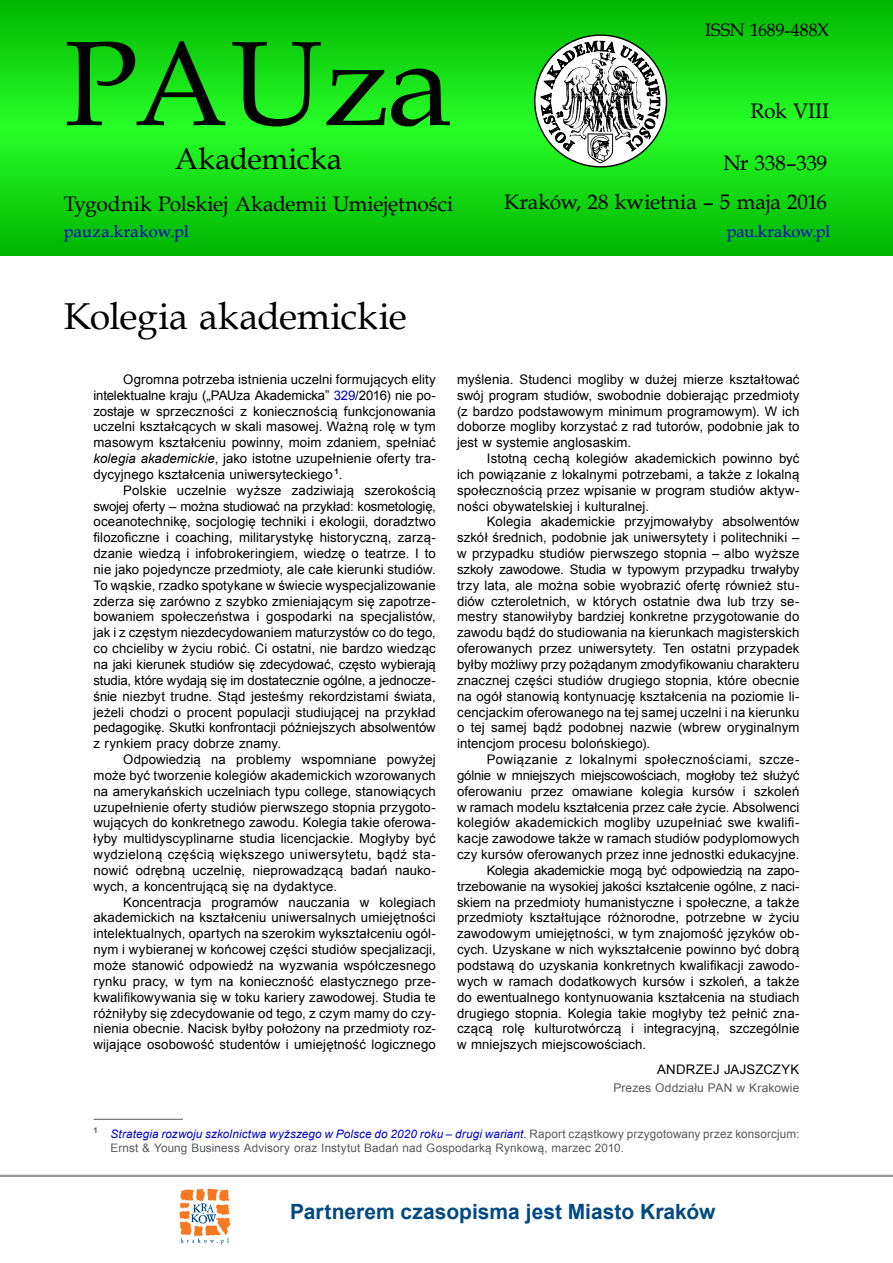
<style>
.page{position:relative;width:893px;height:1263px;background:#fff}
.page>*{position:absolute;margin:0;border:0;box-sizing:border-box;transform-origin:0 0}
.t1{font:120px "Book Antiqua";letter-spacing:-.01em;color:#000}
.t2{font:37.5px "Book Antiqua";letter-spacing:-.01em;color:#000}
.t3{font:30px "Book Antiqua";color:#000}
.t4{font:21px "Book Antiqua";letter-spacing:-.005em;color:#000}
.t5{font:700 21px "Arial";color:#004a83}
.t6{font:18px "Book Antiqua";letter-spacing:-.005em;color:#000}
.t7{font:16.5px "Book Antiqua";letter-spacing:.005em;color:#0000c8}
.t8{font:13.2px/15.9px "Arial";letter-spacing:.01em;color:#000;text-align:justify}
.t9{font:13.2px "Arial";letter-spacing:-.01em;color:#000}
.t10{font:13.2px "Arial";letter-spacing:-.015em;color:#000}
.t11{font:13.2px "Arial";letter-spacing:-.02em;color:#000}
.t12{font:13.2px "Arial";letter-spacing:.03em;color:#000}
.t13{font:12px "Arial";letter-spacing:.01em;color:#58595b}
.t14{font:11.7px/14.1px "Arial";letter-spacing:.01em;color:#58595b}
.s1{color:#0000c8}
.s2{font-style:italic}
.s3{font-style:italic;color:#0000c8}
</style>
<div class="page">
<hr style="left:0;top:1175px;width:893px;height:2px;background:#939598">
<svg style="left:179px;top:1189px;width:51px;height:55px"></svg>
<svg style="left:0;top:0;width:893px;height:255px;background:#13d813"></svg>
<svg style="left:535px;top:35px;width:131px;height:132px"></svg>
<svg style="left:540px;top:32px;width:120px;height:131px"></svg>
<hr style="left:94px;top:1119px;width:89px;height:1px;background:#58595b">
<h1 class="t1" style="left:64px;top:1px;width:390px">PAUza</h1>
<h3 class="t3" style="left:175px;top:138px;width:169px">Akademicka</h3>
<h3 class="t4" style="left:64px;top:189px;width:391px">Tygodnik Polskiej Akademii Umiejętności</h3>
<h3 class="t6" style="left:705px;top:18px;width:126px">ISSN 1689-488X</h3>
<h3 class="t4" style="left:751px;top:96px;width:80px">Rok VIII</h3>
<h3 class="t4" style="left:723px;top:149px;width:105px">Nr 338–339</h3>
<h3 class="t4" style="left:504px;top:187px;width:324px">Kraków, 28 kwietnia – 5 maja 2016</h3>
<p class="t7" style="left:64px;top:220px;width:127px">pauza.krakow.pl</p>
<p class="t7" style="left:727px;top:219px;width:105px">pau.krakow.pl</p>
<h2 class="t2" style="left:64px;top:290px;width:345px">Kolegia akademickie</h2>
<p class="t8" style="left:94px;top:371px;width:344px;text-indent:30px">Ogromna potrzeba istnienia uczelni formujących elity intelektualne kraju („PAUza Akademicka” <span class="s1">329</span>/2016) nie po&shy;zostaje w sprzeczności z koniecznością funkcjonowania uczelni kształcących w skali masowej. Ważną rolę w tym masowym kształceniu powinny, moim zdaniem, spełniać <span class="s2">kolegia akademickie</span>, jako istotne uzupełnienie oferty tra&shy;dycyjnego kształcenia uniwersyteckiego <sup>1</sup>.</p>
<p class="t8" style="left:94px;top:482px;width:344px;text-indent:30px">Polskie uczelnie wyższe zadziwiają szerokością swojej oferty – można studiować na przykład: kosmetologię, oceanotechnikę, socjologię techniki i ekologii, doradztwo filozoficzne i coaching, militarystykę historyczną, zarzą&shy;dzanie wiedzą i infobrokeringiem, wiedzę o teatrze. I to nie jako pojedyncze przedmioty, ale całe kierunki studiów.<br>To wąskie, rzadko spotykane w świecie wyspecjalizowanie zderza się zarówno z szybko zmieniającym się zapotrze&shy;bowaniem społeczeństwa i gospodarki na specjalistów, jak i z częstym niezdecydowaniem maturzystów co do tego, co chcieliby w życiu robić. Ci ostatni, nie bardzo wiedząc na jaki kierunek studiów się zdecydować, często wybierają studia, które wydają się im dostatecznie ogólne, a jednocze&shy;śnie niezbyt trudne. Stąd jesteśmy rekordzistami świata, jeżeli chodzi o procent populacji studiującej na przykład pedagogikę. Skutki konfrontacji późniejszych absolwentów z rynkiem pracy dobrze znamy.</p>
<p class="t8" style="left:94px;top:751px;width:344px;text-indent:30px">Odpowiedzią na problemy wspomniane powyżej może być tworzenie kolegiów akademickich wzorowanych na amerykańskich uczelniach typu college, stanowiących uzupełnienie oferty studiów pierwszego stopnia przygoto&shy;wujących do konkretnego zawodu. Kolegia takie oferowa&shy;łyby multidyscyplinarne studia licencjackie. Mogłyby być wydzieloną częścią większego uniwersytetu, bądź sta&shy;nowić odrębną uczelnię, nieprowadzącą badań nauko&shy;wych, a koncentrującą się na dydaktyce.</p>
<p class="t8" style="left:94px;top:894px;width:344px;text-indent:30px">Koncentracja programów nauczania w kolegiach akademickich na kształceniu uniwersalnych umiejętności intelektualnych, opartych na szerokim wykształceniu ogól&shy;nym i wybieranej w końcowej części studiów specjalizacji, może stanowić odpowiedź na wyzwania współczesnego rynku pracy, w tym na konieczność elastycznego prze&shy;kwalifikowywania się w toku kariery zawodowej. Studia te różniłyby się zdecydowanie od tego, z czym mamy do czy&shy;nienia obecnie. Nacisk byłby położony na przedmioty roz&shy;wijające osobowość studentów i umiejętność logicznego</p>
<p class="t8" style="left:457px;top:371px;width:344px">myślenia. Studenci mogliby w dużej mierze kształtować swój program studiów, swobodnie dobierając przedmioty (z bardzo podstawowym minimum programowym). W ich doborze mogliby korzystać z rad tutorów, podobnie jak to jest w systemie anglosaskim.</p>
<p class="t8" style="left:457px;top:450px;width:344px;text-indent:30px">Istotną cechą kolegiów akademickich powinno być ich powiązanie z lokalnymi potrzebami, a także z lokalną społecznością przez wpisanie w program studiów aktyw&shy;ności obywatelskiej i kulturalnej.</p>
<p class="t8" style="left:457px;top:514px;width:344px;text-indent:30px">Kolegia akademickie przyjmowałyby absolwentów szkół średnich, podobnie jak uniwersytety i politechniki – w przypadku studiów pierwszego stopnia – albo wyższe szkoły zawodowe. Studia w typowym przypadku trwałyby trzy lata, ale można sobie wyobrazić ofertę również stu&shy;diów czteroletnich, w których ostatnie dwa lub trzy se&shy;mestry stanowiłyby bardziej konkretne przygotowanie do zawodu bądź do studiowania na kierunkach magisterskich oferowanych przez uniwersytety. Ten ostatni przypadek byłby możliwy przy pożądanym zmodyfikowaniu charakteru znacznej części studiów drugiego stopnia, które obecnie na ogół stanowią kontynuację kształcenia na poziomie li&shy;cencjackim oferowanego na tej samej uczelni i na kierunku o tej samej bądź podobnej nazwie (wbrew oryginalnym intencjom procesu bolońskiego).</p>
<p class="t12" style="left:487px;top:750px;width:314px">Powiązanie z lokalnymi społecznościami, szcze-</p>
<p class="t10" style="left:457px;top:766px;width:344px">gólnie w mniejszych miejscowościach, mogłoby też służyć</p>
<p class="t8" style="left:457px;top:783px;width:344px">oferowaniu przez omawiane kolegia kursów i szkoleń</p>
<p class="t8" style="left:457px;top:799px;width:344px">w ramach modelu kształcenia przez całe życie. Absolwenci</p>
<p class="t8" style="left:457px;top:815px;width:344px">kolegiów akademickich mogliby uzupełniać swe kwalifi-</p>
<p class="t8" style="left:457px;top:830px;width:344px">kacje zawodowe także w ramach studiów podyplomowych</p>
<p class="t8" style="left:457px;top:846px;width:344px">czy kursów oferowanych przez inne jednostki edukacyjne.</p>
<p class="t11" style="left:487px;top:861px;width:314px">Kolegia akademickie mogą być odpowiedzią na zapo-</p>
<p class="t9" style="left:457px;top:877px;width:344px">trzebowanie na wysokiej jakości kształcenie ogólne, z naci-</p>
<p class="t8" style="left:457px;top:894px;width:344px">skiem na przedmioty humanistyczne i społeczne, a także</p>
<p class="t8" style="left:457px;top:910px;width:344px">przedmioty kształtujące różnorodne, potrzebne w życiu</p>
<p class="t8" style="left:457px;top:926px;width:344px">zawodowym umiejętności, w tym znajomość języków ob-</p>
<p class="t8" style="left:457px;top:941px;width:344px">cych. Uzyskane w nich wykształcenie powinno być dobrą</p>
<p class="t8" style="left:457px;top:957px;width:344px">podstawą do uzyskania konkretnych kwalifikacji zawodo-</p>
<p class="t8" style="left:457px;top:973px;width:344px">wych w ramach dodatkowych kursów i szkoleń, a także</p>
<p class="t8" style="left:457px;top:989px;width:344px">do ewentualnego kontynuowania kształcenia na studiach</p>
<p class="t8" style="left:457px;top:1005px;width:344px">drugiego stopnia. Kolegia takie mogłyby też pełnić zna-</p>
<p class="t8" style="left:457px;top:1021px;width:344px">czącą rolę kulturotwórczą i integracyjną, szczególnie</p>
<p class="t8" style="left:457px;top:1036px;width:191px">w mniejszych miejscowościach.</p>
<p class="t8" style="left:657px;top:1061px;width:144px">ANDRZEJ JAJSZCZYK</p>
<p class="t13" style="left:613px;top:1080px;width:187px">Prezes Oddziału PAN w Krakowie</p>
<p class="t14" style="left:111px;top:1126px;width:690px;text-indent:-17px"><sup>1</sup> <span class="s3">Strategia rozwoju szkolnictwa wyższego w Polsce do 2020 roku – drugi wariant</span><span class="s1">.</span> Raport cząstkowy przygotowany przez konsorcjum:<br>Ernst &amp; Young Business Advisory oraz Instytut Badań nad Gospodarką Rynkową, marzec 2010.</p>
<h3 class="t5" style="left:290px;top:1196px;width:427px">Partnerem czasopisma jest Miasto Kraków</h3>
</div>
